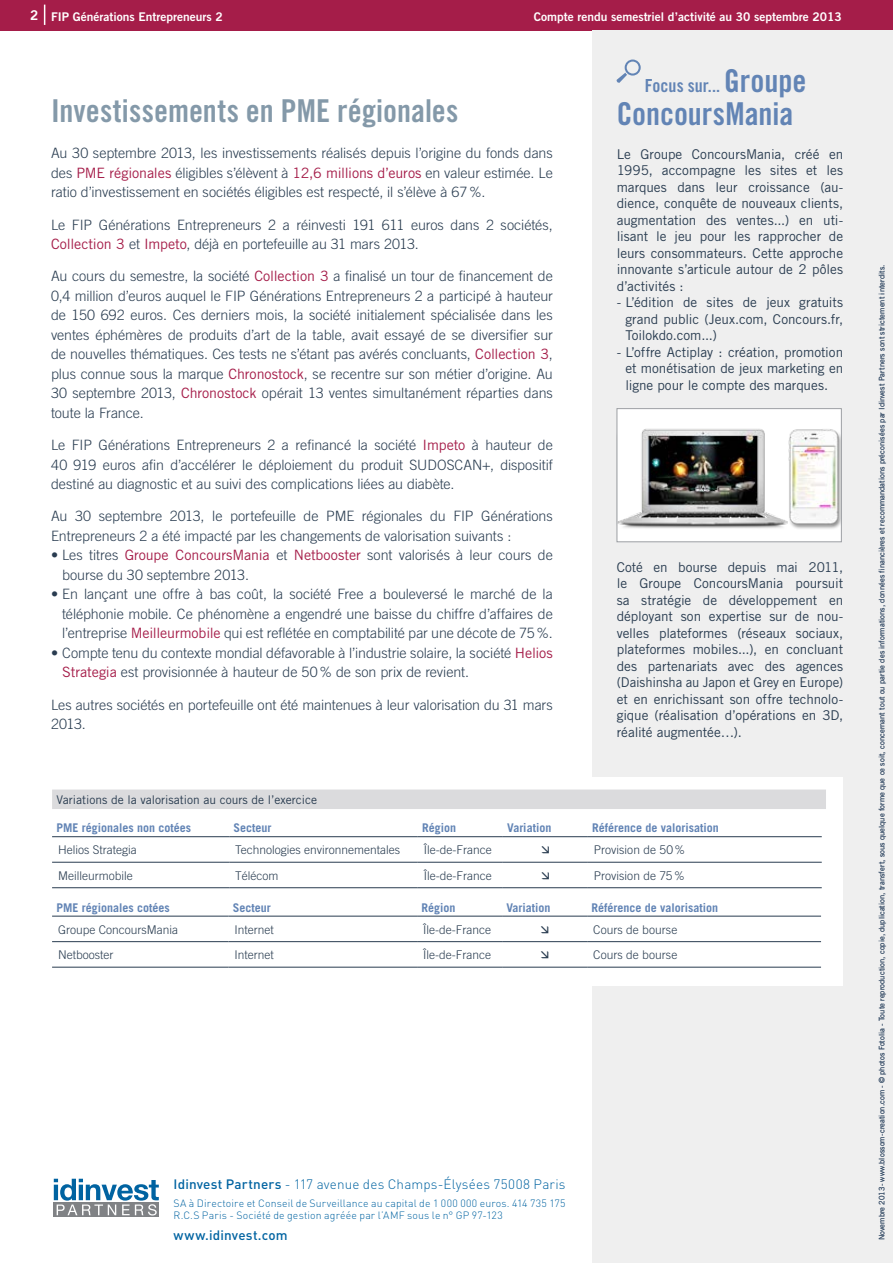
<style>
.page{position:relative;width:893px;height:1263px;background:#fff}
.page>*{position:absolute;margin:0;border:0;box-sizing:border-box;transform-origin:0 0}
.t1{font:31.5px "Trade Gothic LT Bold Cond Twenty";letter-spacing:.005em;color:#8499a9}
.t2{font:31.5px "Trade Gothic LT Bold Cond Twenty";color:#6284b5}
.t3{font:18px "Trade Gothic LT Bold Cond Twenty";color:#6284b5}
.t4{font:300 14.25px/19.5px "Trade Gothic LT";letter-spacing:-.005em;color:#293c50}
.t5{font:13.5px/16.5px "Trade Gothic LT";letter-spacing:-.005em;color:#293c50;text-align:justify}
.t6{font:300 13.5px "DIN";letter-spacing:.015em;color:#0063a1}
.t7{font:500 13.5px "DIN";letter-spacing:.01em;color:#0063a1}
.t8{font:300 12px "Trade Gothic LT";color:#293c50}
.t9{font:700 12px "Trade Gothic LT";color:#6284b5}
.t10{font:12px "Trade Gothic LT Bold Two";color:#fff}
.t11{font:12px "Trade Gothic LT";color:#293c50}
.t12{font:300 10.5px/12.6px "DIN";letter-spacing:.01em;color:#0063a1}
.t13{font:7.5px "Trade Gothic LT";letter-spacing:.01em;color:#394f69}
.s1{font-size:13.5px}
.s2{font-weight:400;color:#a51d49}
.s3{font-size:31.5px}
.s4{font-weight:500}
</style>
<div class="page">
<div style="left:0;top:0;width:893px;height:31px;background:#a51d49"></div>
<svg style="left:44px;top:5px;width:1px;height:20px"></svg>
<div style="left:592px;top:31px;width:301px;height:1232px;background:#efefef"></div>
<div style="left:52px;top:777px;width:791px;height:208px;background:#fff"></div>
<div style="left:52px;top:789px;width:774px;height:20px;background:#dbdbdd"></div>
<hr style="left:52px;top:836px;width:177px;height:1px;background:#293c50">
<hr style="left:229px;top:836px;width:189px;height:1px;background:#293c50">
<hr style="left:418px;top:836px;width:85px;height:1px;background:#293c50">
<hr style="left:503px;top:836px;width:85px;height:1px;background:#293c50">
<hr style="left:588px;top:836px;width:234px;height:1px;background:#293c50">
<hr style="left:52px;top:862px;width:177px;height:1px;background:#293c50">
<hr style="left:229px;top:862px;width:189px;height:1px;background:#293c50">
<hr style="left:418px;top:862px;width:85px;height:1px;background:#293c50">
<hr style="left:503px;top:862px;width:85px;height:1px;background:#293c50">
<hr style="left:588px;top:862px;width:234px;height:1px;background:#293c50">
<hr style="left:52px;top:887px;width:177px;height:1px;background:#293c50">
<hr style="left:229px;top:887px;width:189px;height:1px;background:#293c50">
<hr style="left:418px;top:887px;width:85px;height:1px;background:#293c50">
<hr style="left:503px;top:887px;width:85px;height:1px;background:#293c50">
<hr style="left:588px;top:887px;width:234px;height:1px;background:#293c50">
<hr style="left:52px;top:916px;width:177px;height:1px;background:#293c50">
<hr style="left:229px;top:916px;width:188px;height:1px;background:#293c50">
<hr style="left:417px;top:916px;width:85px;height:1px;background:#293c50">
<hr style="left:502px;top:916px;width:85px;height:1px;background:#293c50">
<hr style="left:587px;top:916px;width:234px;height:1px;background:#293c50">
<hr style="left:52px;top:941px;width:177px;height:1px;background:#293c50">
<hr style="left:229px;top:941px;width:188px;height:1px;background:#293c50">
<hr style="left:417px;top:941px;width:85px;height:1px;background:#293c50">
<hr style="left:502px;top:941px;width:85px;height:1px;background:#293c50">
<hr style="left:587px;top:941px;width:234px;height:1px;background:#293c50">
<hr style="left:52px;top:967px;width:177px;height:1px;background:#293c50">
<hr style="left:229px;top:967px;width:188px;height:1px;background:#293c50">
<hr style="left:417px;top:967px;width:85px;height:1px;background:#293c50">
<hr style="left:502px;top:967px;width:85px;height:1px;background:#293c50">
<hr style="left:587px;top:967px;width:234px;height:1px;background:#293c50">
<svg style="left:54px;top:1215px;width:105px;height:2px"></svg>
<svg style="left:54px;top:1179px;width:105px;height:36px"></svg>
<svg style="left:617px;top:60px;width:24px;height:23px"></svg>
<div style="left:617px;top:409px;width:224px;height:133px;background:#fff"></div>
<img style="left:619px;top:429px;width:221px;height:100px">
<div style="left:617px;top:408px;width:225px;height:134px;border:1px solid #9c9fa3"></div>
<p class="t10" style="left:30px;top:9px;width:194px"><span class="s1">2</span> FIP Générations Entrepreneurs 2</p>
<p class="t10" style="left:534px;top:9px;width:310px">Compte rendu semestriel d’activité au 30 septembre 2013</p>
<h1 class="t1" style="left:51px;top:91px;width:409px">Investissements en PME régionales</h1>
<p class="t4" style="left:51px;top:143px;width:503px;text-align:justify">Au 30 septembre 2013, les investissements réalisés depuis l’origine du fonds dans des <span class="s2">PME régionales</span> éligibles s’élèvent à <span class="s2">12,6 millions d’euros</span> en valeur estimée. Le ratio d’investissement en sociétés éligibles est respecté, il s’élève à 67%.</p>
<p class="t4" style="left:51px;top:215px;width:503px">Le FIP Générations Entrepreneurs 2 a réinvesti 191 611 euros dans 2 sociétés,<br><span class="s2">Collection 3</span> et <span class="s2">Impeto</span>, déjà en portefeuille au 31 mars 2013.</p>
<p class="t4" style="left:51px;top:266px;width:503px;text-align:justify">Au cours du semestre, la société <span class="s2">Collection 3</span> a finalisé un tour de financement de 0,4 million d’euros auquel le FIP Générations Entrepreneurs 2 a participé à hauteur de 150 692 euros. Ces derniers mois, la société initialement spécialisée dans les ventes éphémères de produits d’art de la table, avait essayé de se diversifier sur de nouvelles thématiques. Ces tests ne s’étant pas avérés concluants, <span class="s2">Collection 3</span>, plus connue sous la marque <span class="s2">Chronostock</span>, se recentre sur son métier d’origine. Au 30 septembre 2013, <span class="s2">Chronostock</span> opérait 13 ventes simultanément réparties dans toute la France.</p>
<p class="t4" style="left:51px;top:435px;width:503px;text-align:justify">Le FIP Générations Entrepreneurs 2 a refinancé la société <span class="s2">Impeto</span> à hauteur de 40 919 euros afin d’accélérer le déploiement du produit SUDOSCAN+, dispositif destiné au diagnostic et au suivi des complications liées au diabète.</p>
<p class="t4" style="left:51px;top:506px;width:503px">Au 30 septembre 2013, le portefeuille de PME régionales du FIP Générations<br>Entrepreneurs 2 a été impacté par les changements de valorisation suivants :</p>
<p class="t4" style="left:62px;top:545px;width:492px;text-indent:-11px">• Les titres <span class="s2">Groupe ConcoursMania</span> et <span class="s2">Netbooster</span> sont valorisés à leur cours de bourse du 30 septembre 2013.</p>
<p class="t4" style="left:62px;top:584px;width:492px;text-align:justify;text-indent:-11px">• En lançant une offre à bas coût, la société Free a bouleversé le marché de la téléphonie mobile. Ce phénomène a engendré une baisse du chiffre d’affaires de l’entreprise <span class="s2">Meilleurmobile</span> qui est reflétée en comptabilité par une décote de 75%.</p>
<p class="t4" style="left:62px;top:643px;width:492px;text-indent:-11px">• Compte tenu du contexte mondial défavorable à l’industrie solaire, la société <span class="s2">Helios<br>Strategia</span> est provisionnée à hauteur de 50% de son prix de revient.</p>
<p class="t4" style="left:51px;top:695px;width:503px">Les autres sociétés en portefeuille ont été maintenues à leur valorisation du 31 mars<br>2013.</p>
<p class="t3" style="left:645px;top:75px;width:163px">Focus sur... <span class="s3">Groupe</span></p>
<h1 class="t2" style="left:617px;top:95px;width:178px">ConcoursMania</h1>
<p class="t5" style="left:617px;top:145px;width:228px">Le Groupe ConcoursMania, créé en 1995, accompagne les sites et les marques dans leur croissance (au&shy;dience, conquête de nouveaux clients, augmentation des ventes...) en uti&shy;lisant le jeu pour les rapprocher de leurs consommateurs. Cette approche innovante s’articule autour de 2 pôles d’activités :</p>
<p class="t5" style="left:625px;top:294px;width:219px;text-indent:-9px">- L’édition de sites de jeux gratuits grand public (Jeux.com, Concours.fr, Toilokdo.com...)</p>
<p class="t5" style="left:625px;top:343px;width:219px;text-indent:-9px">- L’offre Actiplay : création, promotion et monétisation de jeux marketing en ligne pour le compte des marques.</p>
<p class="t5" style="left:617px;top:558px;width:228px">Coté en bourse depuis mai 2011, le Groupe ConcoursMania poursuit sa stratégie de développement en déployant son expertise sur de nou&shy;velles plateformes (réseaux sociaux, plateformes mobiles...), en concluant des partenariats avec des agences (Daishinsha au Japon et Grey en Europe) et en enrichissant son offre technolo&shy;gique (réalisation d’opérations en 3D, réalité augmentée…).</p>
<p class="t11" style="left:56px;top:793px;width:262px">Variations de la valorisation au cours de l’exercice</p>
<p class="t9" style="left:56px;top:821px;width:136px">PME régionales non cotées</p>
<p class="t9" style="left:234px;top:821px;width:40px">Secteur</p>
<p class="t9" style="left:422px;top:821px;width:36px">Région</p>
<p class="t9" style="left:507px;top:821px;width:46px">Variation</p>
<p class="t9" style="left:592px;top:821px;width:128px">Référence de valorisation</p>
<p class="t8" style="left:58px;top:843px;width:80px">Helios Strategia</p>
<p class="t8" style="left:235px;top:843px;width:166px">Technologies environnementales</p>
<p class="t8" style="left:424px;top:843px;width:70px">Île-de-France</p>
<p class="t8" style="left:594px;top:843px;width:93px">Provision de 50%</p>
<p class="t8" style="left:58px;top:868px;width:76px">Meilleurmobile</p>
<p class="t8" style="left:235px;top:868px;width:45px">Télécom</p>
<p class="t8" style="left:424px;top:868px;width:70px">Île-de-France</p>
<p class="t8" style="left:594px;top:868px;width:92px">Provision de 75%</p>
<p class="t9" style="left:56px;top:900px;width:115px">PME régionales cotées</p>
<p class="t9" style="left:233px;top:900px;width:40px">Secteur</p>
<p class="t9" style="left:421px;top:900px;width:36px">Région</p>
<p class="t9" style="left:506px;top:900px;width:46px">Variation</p>
<p class="t9" style="left:591px;top:900px;width:128px">Référence de valorisation</p>
<p class="t8" style="left:58px;top:922px;width:122px">Groupe ConcoursMania</p>
<p class="t8" style="left:235px;top:922px;width:41px">Internet</p>
<p class="t8" style="left:423px;top:922px;width:70px">Île-de-France</p>
<p class="t8" style="left:593px;top:922px;width:86px">Cours de bourse</p>
<p class="t8" style="left:58px;top:948px;width:57px">Netbooster</p>
<p class="t8" style="left:235px;top:948px;width:41px">Internet</p>
<p class="t8" style="left:423px;top:948px;width:70px">Île-de-France</p>
<p class="t8" style="left:593px;top:948px;width:86px">Cours de bourse</p>
<p class="t6" style="left:174px;top:1176px;width:393px"><span class="s4">Idinvest Partners</span> - 117 avenue des Champs-Élysées 75008 Paris</p>
<p class="t12" style="left:174px;top:1196px;width:393px">SA à Directoire et Conseil de Surveillance au capital de 1 000 000 euros. 414 735 175<br>R.C.S Paris - Société de gestion agréée par l’AMF sous le n° GP 97-123</p>
<p class="t7" style="left:174px;top:1226px;width:115px">www.idinvest.com</p>
<p class="t13" style="left:877px;top:1240px;width:977px;rotate:-90deg">Novembre 2013- www.blossom-creation.com - © photos Fotolia - Toute reproduction, copie, duplication, transfert, sous quelque forme que ce soit, concernant tout ou partie des informations, données financières et recommandations préconisées par Idinvest Partners sont strictement interdits.</p>
</div>
